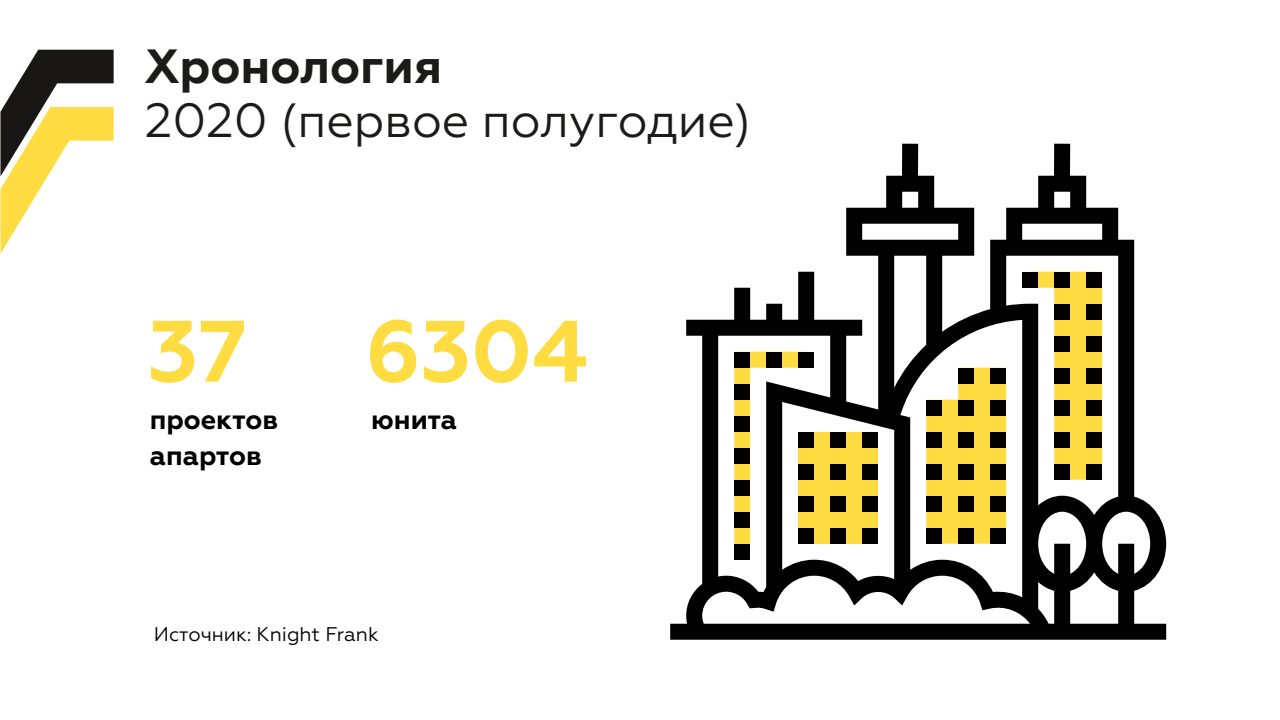
<style>
.page{position:relative;width:1280px;height:720px;background:#fff}
.page>*{position:absolute;margin:0;border:0;box-sizing:border-box;transform-origin:0 0}
.t1{font:700 87px "Geometria";color:#ffdd42}
.t2{font:48px "Geometria";color:#1c1b1a}
.t3{font:700 48px "Geometria";color:#1c1b1a}
.t4{font:700 27px/36px "Geometria";color:#000}
.t5{font:19.8px "Geometria";color:#000}
</style>
<div class="page">
<svg style="left:0;top:50px;width:114px;height:204px"></svg>
<svg style="left:670px;top:144px;width:496px;height:496px"></svg>
<div style="left:798px;top:352px;width:16px;height:16px;background:#000"></div>
<div style="left:766px;top:352px;width:16px;height:16px;background:#000"></div>
<div style="left:734px;top:352px;width:16px;height:16px;background:#000"></div>
<div style="left:734px;top:480px;width:16px;height:16px;background:#000"></div>
<div style="left:734px;top:544px;width:16px;height:16px;background:#000"></div>
<div style="left:734px;top:448px;width:16px;height:16px;background:#000"></div>
<div style="left:734px;top:384px;width:16px;height:16px;background:#000"></div>
<div style="left:734px;top:416px;width:16px;height:16px;background:#000"></div>
<div style="left:734px;top:512px;width:16px;height:16px;background:#000"></div>
<div style="left:1054px;top:272px;width:16px;height:16px;background:#000"></div>
<div style="left:1086px;top:272px;width:16px;height:16px;background:#000"></div>
<div style="left:1022px;top:272px;width:16px;height:16px;background:#000"></div>
<div style="left:798px;top:528px;width:16px;height:16px;background:#000"></div>
<div style="left:798px;top:432px;width:16px;height:16px;background:#000"></div>
<div style="left:798px;top:496px;width:16px;height:16px;background:#000"></div>
<div style="left:798px;top:464px;width:16px;height:16px;background:#000"></div>
<div style="left:830px;top:496px;width:16px;height:16px;background:#000"></div>
<div style="left:830px;top:464px;width:16px;height:16px;background:#000"></div>
<div style="left:830px;top:528px;width:16px;height:16px;background:#000"></div>
<div style="left:830px;top:432px;width:16px;height:16px;background:#000"></div>
<div style="left:862px;top:496px;width:16px;height:16px;background:#000"></div>
<div style="left:862px;top:464px;width:16px;height:16px;background:#000"></div>
<div style="left:862px;top:528px;width:16px;height:16px;background:#000"></div>
<div style="left:862px;top:432px;width:16px;height:16px;background:#000"></div>
<div style="left:926px;top:528px;width:16px;height:16px;background:#000"></div>
<div style="left:958px;top:528px;width:16px;height:16px;background:#000"></div>
<div style="left:990px;top:528px;width:16px;height:16px;background:#000"></div>
<div style="left:990px;top:496px;width:16px;height:16px;background:#000"></div>
<div style="left:958px;top:496px;width:16px;height:16px;background:#000"></div>
<div style="left:926px;top:496px;width:16px;height:16px;background:#000"></div>
<div style="left:958px;top:464px;width:16px;height:16px;background:#000"></div>
<div style="left:990px;top:464px;width:16px;height:16px;background:#000"></div>
<div style="left:926px;top:464px;width:16px;height:16px;background:#000"></div>
<div style="left:926px;top:432px;width:16px;height:16px;background:#000"></div>
<div style="left:990px;top:432px;width:16px;height:16px;background:#000"></div>
<div style="left:958px;top:432px;width:16px;height:16px;background:#000"></div>
<div style="left:990px;top:400px;width:16px;height:16px;background:#000"></div>
<div style="left:926px;top:400px;width:16px;height:16px;background:#000"></div>
<div style="left:958px;top:400px;width:16px;height:16px;background:#000"></div>
<div style="left:958px;top:368px;width:16px;height:16px;background:#000"></div>
<div style="left:990px;top:368px;width:16px;height:16px;background:#000"></div>
<div style="left:1054px;top:304px;width:16px;height:16px;background:#000"></div>
<div style="left:1086px;top:304px;width:16px;height:16px;background:#000"></div>
<div style="left:1054px;top:336px;width:16px;height:16px;background:#000"></div>
<div style="left:1086px;top:336px;width:16px;height:16px;background:#000"></div>
<div style="left:1086px;top:368px;width:16px;height:16px;background:#000"></div>
<div style="left:1054px;top:368px;width:16px;height:16px;background:#000"></div>
<div style="left:1086px;top:400px;width:16px;height:16px;background:#000"></div>
<div style="left:1054px;top:400px;width:16px;height:16px;background:#000"></div>
<div style="left:1086px;top:432px;width:16px;height:16px;background:#000"></div>
<div style="left:1054px;top:432px;width:16px;height:16px;background:#000"></div>
<div style="left:1054px;top:464px;width:16px;height:16px;background:#000"></div>
<div style="left:1086px;top:464px;width:16px;height:16px;background:#000"></div>
<p class="t3" style="left:145px;top:38px;width:299px">Хронология</p>
<p class="t2" style="left:145px;top:93px;width:608px">2020 (первое полугодие)</p>
<h1 class="t1" style="left:148px;top:300px;width:101px">37</h1>
<p class="t4" style="left:150px;top:401px;width:130px">проектов апартов</p>
<h1 class="t1" style="left:365px;top:300px;width:224px">6304</h1>
<p class="t4" style="left:371px;top:401px;width:87px">юнита</p>
<p class="t5" style="left:154px;top:623px;width:226px">Источник: Knight Frank</p>
</div>
